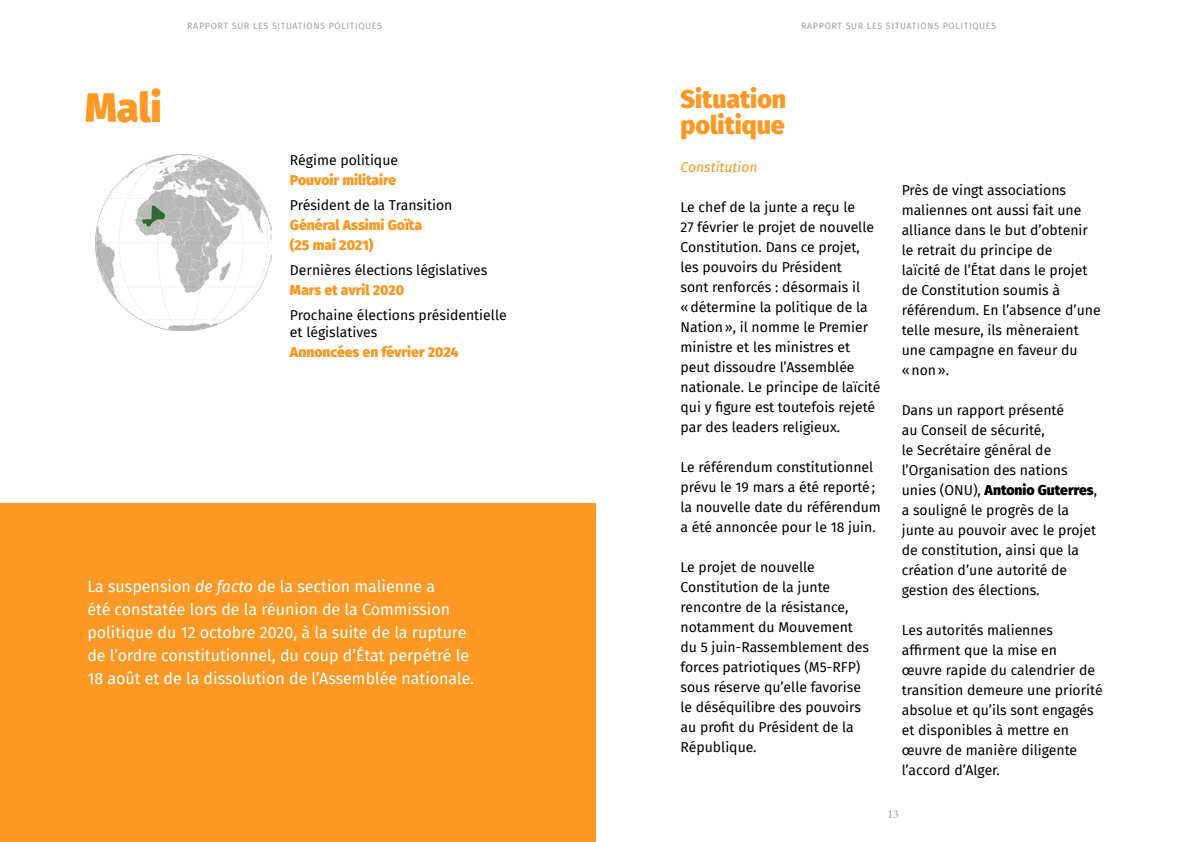
<style>
.page{position:relative;width:1191px;height:842px;background:#fff}
.page>*{position:absolute;margin:0;border:0;box-sizing:border-box;transform-origin:0 0}
.t1{font:900 40px "Fira Sans";color:#ff9925}
.t2{font:900 25px/26px "Fira Sans";color:#ff9925}
.t3{font:16px/23px "Fira Sans";color:#fff}
.t4{font:14px/20px "Fira Sans";color:#000}
.t5{font:900 14px/20px "Fira Sans";color:#ff9925}
.t6{font:italic 14px "Fira Sans";color:#ff9925}
.t7{font:12px "Minion Pro";color:#a59ba1}
.t8{font:9px "Fira Sans";letter-spacing:.07em;color:#a59ba1}
.s1{font-style:italic}
.s2{font-weight:900}
</style>
<div class="page">
<img style="left:95px;top:154px;width:177px;height:177px">
<div style="left:0;top:503px;width:595px;height:339px;background:#ff9925"></div>
<p class="t8" style="left:187px;top:19px;width:196px">RAPPORT SUR LES SITUATIONS POLITIQUES</p>
<p class="t8" style="left:801px;top:19px;width:196px">RAPPORT SUR LES SITUATIONS POLITIQUES</p>
<h1 class="t1" style="left:85px;top:73px;width:78px">Mali</h1>
<p class="t4" style="left:290px;top:149px;width:110px">Régime politique</p>
<p class="t5" style="left:290px;top:169px;width:108px">Pouvoir militaire</p>
<p class="t4" style="left:290px;top:194px;width:164px">Président de la Transition</p>
<p class="t5" style="left:290px;top:214px;width:134px">Général Assimi Goïta (25 mai 2021)</p>
<p class="t4" style="left:290px;top:260px;width:199px">Dernières élections législatives</p>
<p class="t5" style="left:290px;top:279px;width:116px">Mars et avril 2020</p>
<p class="t4" style="left:290px;top:306px;width:218px;line-height:17px">Prochaine élections présidentielle et législatives</p>
<p class="t5" style="left:290px;top:341px;width:170px">Annoncées en février 2024</p>
<p class="t3" style="left:87px;top:574px;width:388px">La suspension <span class="s1">de facto</span> de la section malienne a<br>été constatée lors de la réunion de la Commission politique du 12 octobre 2020, à la suite de la rupture de l’ordre constitutionnel, du coup d’État perpétré le 18 août et de la dissolution de l’Assemblée nationale.</p>
<h2 class="t2" style="left:680px;top:84px;width:107px">Situation politique</h2>
<p class="t6" style="left:680px;top:156px;width:79px">Constitution</p>
<p class="t4" style="left:680px;top:197px;width:201px">Le chef de la junte a reçu le<br>27 février le projet de nouvelle<br>Constitution. Dans ce projet, les pouvoirs du Président<br>sont renforcés : désormais il «détermine la politique de la<br>Nation», il nomme le Premier ministre et les ministres et peut dissoudre l’Assemblée nationale. Le principe de laïcité qui y figure est toutefois rejeté par des leaders religieux.</p>
<p class="t4" style="left:680px;top:457px;width:202px">Le référendum constitutionnel prévu le 19 mars a été reporté; la nouvelle date du référendum a été annoncée pour le 18 juin.</p>
<p class="t4" style="left:680px;top:557px;width:190px">Le projet de nouvelle<br>Constitution de la junte rencontre de la résistance, notamment du Mouvement du 5 juin-Rassemblement des forces patriotiques (M5-RFP) sous réserve qu’elle favorise le déséquilibre des pouvoirs au profit du Président de la<br>République.</p>
<p class="t4" style="left:901px;top:179px;width:200px">Près de vingt associations maliennes ont aussi fait une alliance dans le but d’obtenir le retrait du principe de<br>laïcité de l’État dans le projet de Constitution soumis à référendum. En l’absence d’une telle mesure, ils mèneraient une campagne en faveur du «non».</p>
<p class="t4" style="left:901px;top:399px;width:197px">Dans un rapport présenté<br>au Conseil de sécurité,<br>le Secrétaire général de l’Organisation des nations unies (ONU), <span class="s2">Antonio Guterres</span>, a souligné le progrès de la junte au pouvoir avec le projet de constitution, ainsi que la création d’une autorité de gestion des élections.</p>
<p class="t4" style="left:901px;top:619px;width:202px">Les autorités maliennes affirment que la mise en<br>œuvre rapide du calendrier de transition demeure une priorité absolue et qu’ils sont engagés et disponibles à mettre en œuvre de manière diligente l’accord d’Alger.</p>
<p class="t7" style="left:887px;top:806px;width:13px">13</p>
</div>
